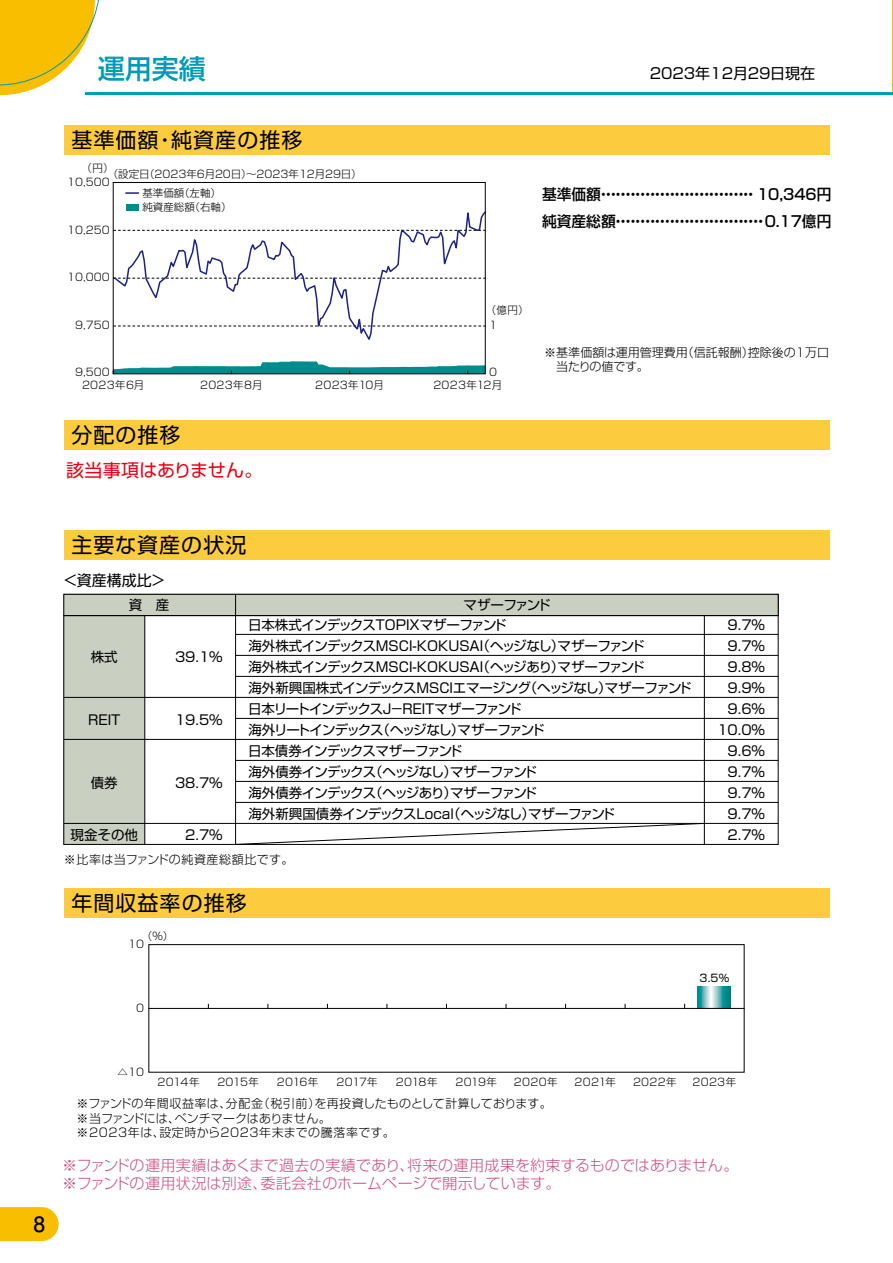
<style>
.page{position:relative;width:893px;height:1263px;background:#fff}
.page>*{position:absolute;margin:0;border:0;box-sizing:border-box;transform-origin:0 0}
.t1{font:500 27px "Shin Go Pro";color:#009bb6}
.t2{font:21px "Shin Go Pro";letter-spacing:.05em;color:#000}
.t3{font:700 21px "Futo Go B101 Pro";color:#000}
.t4{font:18px "Shin Go Pro";letter-spacing:.01em;color:#e60012}
.t5{font:500 15px/27px "Shin Go Pro";color:#000}
.t6{font:300 15px/18px "Shin Go Pro";letter-spacing:.01em;color:#ca5084}
.t7{font:15px "Shin Go Pro";color:#000}
.t8{font:13.5px/21px "Shin Go Pro";letter-spacing:-.04em;color:#000}
.t9{font:13.5px "Shin Go Pro";letter-spacing:-.085em;color:#000}
.t10{font:300 12px/14.2px "Shin Go Pro";letter-spacing:.03em;color:#000}
.t11{font:300 12px/14.2px "Shin Go Pro";letter-spacing:.005em;color:#000}
.t12{font:300 10.5px/13.5px "Shin Go Pro";color:#000}
.t13{font:300 10.5px "Shin Go Pro";letter-spacing:.025em;color:#000}
.t14{font:300 10.5px "Shin Go Pro";letter-spacing:.02em;color:#000}
.t15{font:10.5px "Shin Go Pro";color:#000}
</style>
<div class="page">
<div style="left:149px;top:944px;width:595px;height:128px;border:1px solid #000"></div>
<svg style="left:698px;top:986px;width:33px;height:22px"></svg>
<div style="left:64px;top:420px;width:765px;height:30px;background:#fccb3e"></div>
<div style="left:64px;top:530px;width:765px;height:30px;background:#fccb3e"></div>
<div style="left:64px;top:888px;width:765px;height:29px;background:#fccb3e"></div>
<svg style="left:125px;top:192px;width:15px;height:2px"></svg>
<div style="left:64px;top:125px;width:765px;height:30px;background:#fccb3e"></div>
<svg style="left:115px;top:204px;width:369px;height:136px"></svg>
<div style="left:113px;top:182px;width:373px;height:192px;border:1px solid #000"></div>
<hr style="left:149px;top:1008px;width:595px;height:1px;background:#000">
<svg style="left:113px;top:361px;width:372px;height:13px"></svg>
<div style="left:64px;top:594px;width:714px;height:22px;background:#c9cfc1"></div>
<div style="left:63px;top:594px;width:715px;height:22px;border:1px solid #000"></div>
<div style="left:64px;top:616px;width:81px;height:228px;background:#c9cfc1"></div>
<div style="left:63px;top:615px;width:82px;height:230px;border:1px solid #000"></div>
<hr style="left:64px;top:615px;width:714px;height:1px;background:#000">
<hr style="left:236px;top:634px;width:542px;height:1px;background:#000">
<hr style="left:236px;top:655px;width:542px;height:1px;background:#000">
<hr style="left:236px;top:676px;width:542px;height:1px;background:#000">
<hr style="left:236px;top:718px;width:542px;height:1px;background:#000">
<hr style="left:236px;top:760px;width:542px;height:1px;background:#000">
<hr style="left:236px;top:781px;width:542px;height:1px;background:#000">
<hr style="left:236px;top:802px;width:542px;height:1px;background:#000">
<hr style="left:64px;top:823px;width:714px;height:1px;background:#000">
<hr style="left:64px;top:697px;width:714px;height:1px;background:#000">
<hr style="left:64px;top:739px;width:714px;height:1px;background:#000">
<hr style="left:235px;top:594px;width:1px;height:250px;background:#000">
<hr style="left:704px;top:616px;width:1px;height:228px;background:#000">
<svg style="left:235px;top:823px;width:470px;height:22px"></svg>
<svg style="left:0;top:1207px;width:59px;height:34px"></svg>
<svg style="left:0;top:0;width:115px;height:96px"></svg>
<svg style="left:892px;top:0;width:1px;height:96px"></svg>
<hr style="left:85px;top:92px;width:808px;height:3px;background:#009bb6">
<h1 class="t1" style="left:98px;top:47px;width:109px">運用実績</h1>
<h2 class="t2" style="left:71px;top:123px;width:233px">基準価額・純資産の推移</h2>
<p class="t7" style="left:650px;top:61px;width:167px">2023年12月29日現在</p>
<p class="t12" style="left:82px;top:160px;width:34px">（円）</p>
<p class="t12" style="left:108px;top:166px;width:255px">（設定日（2023年6月20日）～2023年12月29日）</p>
<p class="t12" style="left:67px;top:174px;width:44px">10,500</p>
<p class="t12" style="left:67px;top:222px;width:44px">10,250</p>
<p class="t12" style="left:142px;top:185px;width:91px">基準価額（左軸）純資産総額（右軸）</p>
<p class="t5" style="left:542px;top:179px;width:291px">基準価額・・・・・・・・・・・・・・・・・・・・・・・・・・・・・・・ 1 0,346円純資産総額・・・・・・・・・・・・・・・・・・・・・・・・・・・・・・ 0. 1 7億円</p>
<p class="t12" style="left:67px;top:269px;width:44px">10,000</p>
<p class="t12" style="left:75px;top:316px;width:36px">9,750</p>
<p class="t12" style="left:75px;top:364px;width:36px">9,500</p>
<p class="t12" style="left:486px;top:302px;width:44px">（億円）</p>
<p class="t12" style="left:489px;top:316px;width:9px">1</p>
<p class="t12" style="left:489px;top:364px;width:9px">0</p>
<p class="t13" style="left:82px;top:376px;width:64px">2023年6月</p>
<p class="t13" style="left:200px;top:376px;width:64px">2023年8月</p>
<p class="t14" style="left:315px;top:376px;width:70px">2023年10月</p>
<p class="t13" style="left:433px;top:376px;width:70px">2023年12月</p>
<h2 class="t2" style="left:71px;top:418px;width:111px">分配の推移</h2>
<h3 class="t4" style="left:66px;top:456px;width:198px">該当事項はありません。</h3>
<p class="t11" style="left:556px;top:344px;width:274px;text-indent:-12px">※基準価額は運用管理費用（信託報酬）控除後の1万口当たりの値です。</p>
<h2 class="t2" style="left:71px;top:528px;width:176px">主要な資産の状況</h2>
<p class="t7" style="left:63px;top:568px;width:104px">＜資産構成比＞</p>
<p class="t8" style="left:129px;top:593px;width:42px">資　産</p>
<p class="t8" style="left:91px;top:644px;width:28px">株式</p>
<p class="t8" style="left:175px;top:644px;width:49px">39.1%</p>
<p class="t8" style="left:88px;top:708px;width:34px">REIT</p>
<p class="t8" style="left:175px;top:707px;width:49px">19.5%</p>
<p class="t8" style="left:91px;top:771px;width:28px">債券</p>
<p class="t8" style="left:71px;top:823px;width:69px">現金その他</p>
<p class="t8" style="left:175px;top:770px;width:49px">38.7%</p>
<p class="t8" style="left:185px;top:823px;width:39px">2.7%</p>
<p class="t9" style="left:464px;top:594px;width:88px">マザーファンド</p>
<p class="t8" style="left:248px;top:613px;width:445px">日本株式インデックスＴＯＰＩＸマザーファンド<br>海外株式インデックスMSCI-KOKUSAI（ヘッジなし）マザーファンド<br>海外株式インデックスMSCI-KOKUSAI（ヘッジあり）マザーファンド<br>海外新興国株式インデックスMSCIエマージング（ヘッジなし）マザーファンド日本リートインデックスＪ－ＲＥＩＴマザーファンド<br>海外リートインデックス（ヘッジなし）マザーファンド<br>日本債券インデックスマザーファンド<br>海外債券インデックス（ヘッジなし）マザーファンド<br>海外債券インデックス（ヘッジあり）マザーファンド<br>海外新興国債券インデックスLocal（ヘッジなし）マザーファンド</p>
<p class="t8" style="left:717px;top:613px;width:49px;text-align:right">9.7%<br>9.7%<br>9.8%<br>9.9%<br>9.6%<br>10.0%<br>9.6%<br>9.7%<br>9.7%<br>9.7%<br>2.7%</p>
<p class="t10" style="left:64px;top:851px;width:231px">※比率は当ファンドの純資産総額比です。</p>
<h2 class="t2" style="left:71px;top:885px;width:177px">年間収益率の推移</h2>
<p class="t12" style="left:142px;top:928px;width:33px">（％）</p>
<p class="t12" style="left:128px;top:936px;width:17px">10</p>
<p class="t12" style="left:136px;top:1000px;width:9px">0</p>
<p class="t15" style="left:699px;top:969px;width:31px">3.5%</p>
<h2 class="t3" style="left:34px;top:1207px;width:13px">8</h2>
<p class="t12" style="left:118px;top:1064px;width:28px">△10</p>
<p class="t12" style="left:158px;top:1073px;width:43px">2014年</p>
<p class="t12" style="left:217px;top:1073px;width:43px">2015年</p>
<p class="t12" style="left:277px;top:1073px;width:43px">2016年</p>
<p class="t12" style="left:337px;top:1073px;width:43px">2017年</p>
<p class="t12" style="left:396px;top:1073px;width:43px">2018年</p>
<p class="t12" style="left:455px;top:1073px;width:43px">2019年</p>
<p class="t12" style="left:514px;top:1073px;width:45px">2020年</p>
<p class="t12" style="left:574px;top:1073px;width:43px">2021年</p>
<p class="t12" style="left:633px;top:1073px;width:45px">2022年</p>
<p class="t12" style="left:693px;top:1073px;width:45px">2023年</p>
<p class="t10" style="left:77px;top:1095px;width:477px">※ファンドの年間収益率は、分配金（税引前）を再投資したものとして計算しております。※当ファンドには、ベンチマークはありません。<br>※2023年は、設定時から2023年末までの騰落率です。</p>
<p class="t6" style="left:62px;top:1155px;width:678px">※ファンドの運用実績はあくまで過去の実績であり、将来の運用成果を約束するものではありません。※ファンドの運用状況は別途、委託会社のホームページで開示しています。</p>
</div>
